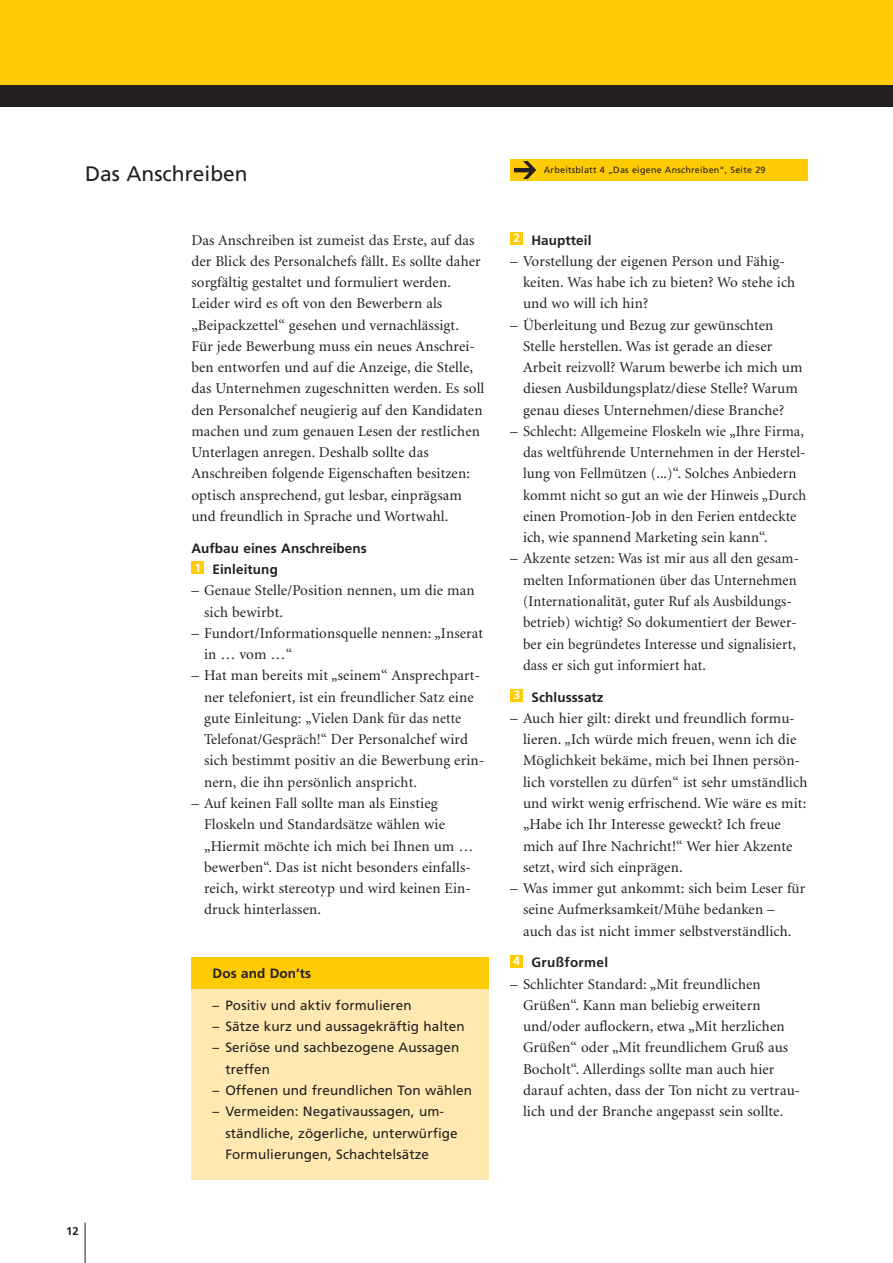
<style>
.page{position:relative;width:893px;height:1263px;background:#fff}
.page>*{position:absolute;margin:0;border:0;box-sizing:border-box;transform-origin:0 0}
.t1{font:21px "Frutiger";color:#231f20}
.t2{font:15px/21.3px "Minion";letter-spacing:.01em;color:#231f20}
.t3{font:13.5px/21.3px "Frutiger";letter-spacing:.01em;color:#231f20}
.t4{font:700 13.5px/21.3px "Frutiger";letter-spacing:.01em;color:#231f20}
.t5{font:700 12px "Frutiger";color:#fff}
.t6{font:700 11.25px "Frutiger";color:#231f20}
.t7{font:9px "Frutiger";letter-spacing:.025em;color:#231f20}
</style>
<div class="page">
<hr style="left:85px;top:1222px;width:1px;height:41px;background:#231f20">
<div style="left:0;top:0;width:893px;height:85px;background:#ffcb04"></div>
<div style="left:0;top:85px;width:893px;height:21px;background:#231f20"></div>
<div style="left:191px;top:561px;width:13px;height:13px;background:#ffcb04"></div>
<div style="left:191px;top:989px;width:298px;height:191px;background:#ffe9b1"></div>
<div style="left:191px;top:957px;width:298px;height:32px;background:#ffcb04"></div>
<div style="left:510px;top:159px;width:298px;height:22px;background:#ffcb04"></div>
<img style="left:515px;top:162px;width:21px;height:16px">
<div style="left:510px;top:232px;width:13px;height:12px;background:#ffcb04"></div>
<div style="left:510px;top:955px;width:13px;height:12px;background:#ffcb04"></div>
<div style="left:510px;top:689px;width:13px;height:13px;background:#ffcb04"></div>
<h1 class="t1" style="left:85px;top:165px;width:164px">Das Anschreiben</h1>
<p class="t7" style="left:544px;top:166px;width:223px">Arbeitsblatt 4 „Das eigene Anschreiben“, Seite 29</p>
<p class="t2" style="left:191px;top:230px;width:294px">Das Anschreiben ist zumeist das Erste, auf das der Blick des Personalchefs fällt. Es sollte daher sorg fältig gestaltet und formuliert werden.<br>Leider wird es oft von den Be wer bern als „Beipackzettel“ gesehen und vernachlässigt.<br>Für jede Bewerbung muss ein neues An schrei - ben entworfen und auf die Anzeige, die Stelle, das Unterneh men zugeschnitten werden. Es soll den Personalchef neugierig auf den Kandidaten machen und zum genauen Lesen der restlichen Unterlagen anregen. Deshalb sollte das Anschrei ben folgende Eigenschaften besitzen: optisch ansprechend, gut lesbar, einprägsam und freundlich in Sprache und Wortwahl.</p>
<p class="t4" style="left:212px;top:538px;width:156px;text-indent:-21px">Aufbau eines Anschreibens<br>Einleitung</p>
<p class="t2" style="left:204px;top:581px;width:272px;text-indent:-13px">– Genaue Stelle/Position nennen, um die man sich bewirbt.</p>
<p class="t2" style="left:204px;top:624px;width:281px;text-indent:-13px">– Fundort/Informationsquelle nennen: „Inserat in … vom …“</p>
<p class="t2" style="left:204px;top:666px;width:282px;text-indent:-13px">– Hat man bereits mit „seinem“ Ansprech part - ner telefoniert, ist ein freundlicher Satz eine gute Einleitung: „Vielen Dank für das nette Telefonat/ Gespr ä ch!“ Der Personalchef wird sich bestimmt positiv an die Bewerbung erin&shy;nern, die ihn persönlich anspricht.</p>
<p class="t2" style="left:204px;top:794px;width:271px;text-indent:-13px">– Auf keinen Fall sollte man als Einstieg Floskeln und Standard sätze wählen wie „Hiermit möchte ich mich bei Ihnen um … bewerben“. Das ist nicht besonders einfalls&shy;reich, wirkt stereotyp und wird keinen Ein - druck hinterlassen.</p>
<p class="t5" style="left:194px;top:563px;width:8px">1</p>
<p class="t4" style="left:213px;top:964px;width:100px">Dos and Don’ts</p>
<p class="t3" style="left:213px;top:996px;width:201px">– Positiv und aktiv formulieren</p>
<p class="t3" style="left:213px;top:1017px;width:253px">– Sätze kurz und aussagekräftig halten</p>
<p class="t3" style="left:225px;top:1038px;width:235px;text-indent:-13px">– Seriöse und sachbezogene Aussagen treffen</p>
<p class="t3" style="left:213px;top:1081px;width:261px">– Offenen und freundlichen Ton wählen</p>
<p class="t3" style="left:225px;top:1102px;width:234px;text-indent:-13px">– Vermeiden: Negativaussagen, um - ständ liche, zöger liche, unterwürfige<br>Formu lie rungen, Schachtelsätze</p>
<p class="t5" style="left:513px;top:233px;width:8px">2</p>
<p class="t4" style="left:531px;top:230px;width:62px">Hauptteil</p>
<p class="t2" style="left:523px;top:252px;width:274px;text-indent:-13px">– Vorstellung der eigenen Person und Fähig - keiten. Was habe ich zu bieten? Wo stehe ich und wo will ich hin?</p>
<p class="t2" style="left:523px;top:315px;width:281px;text-indent:-13px">– Überleitung und Bezug zur gewünschten Stelle herstellen. Was ist gerade an dieser Arbeit reizvoll? Warum bewerbe ich mich um diesen Ausbildungsplatz/diese Stelle? Warum genau dieses Unternehmen/diese Branche?</p>
<p class="t2" style="left:523px;top:422px;width:285px;text-indent:-13px">– Schlecht: Allgemeine Floskeln wie „Ihre Firma, das weltführende Unternehmen in der Her stel - lung von Fellmützen (...)“. Solches Anbiedern kommt nicht so gut an wie der Hinweis „Durch einen Promotion-Job in den Ferien entdeckte ich, wie spannend Marketing sein kann“.</p>
<p class="t2" style="left:523px;top:549px;width:277px;text-indent:-13px">– Akzente setzen: Was ist mir aus all den gesam&shy;melten Informationen über das Unter nehmen (Interna tionalität, guter Ruf als Ausbildungs - betrieb) wichtig? So dokumentiert der Be wer - ber ein begrün detes Interesse und signali siert, dass er sich gut informiert hat.</p>
<p class="t4" style="left:531px;top:687px;width:74px">Schlusssatz</p>
<p class="t2" style="left:523px;top:709px;width:286px;text-indent:-13px">– Auch hier gilt: direkt und freundlich formu - lieren. „Ich würde mich freuen, wenn ich die Möglichkeit bekäme, mich bei Ihnen persön&shy;lich vorstellen zu dürfen“ ist sehr umständlich und wirkt wenig erfrischend. Wie wäre es mit: „Habe ich Ihr Inte resse geweckt? Ich freue mich auf Ihre Nachricht!“ Wer hier Akzente setzt, wird sich einprägen.</p>
<p class="t2" style="left:523px;top:879px;width:284px;text-indent:-13px">– Was immer gut ankommt: sich beim Leser für seine Aufmerksamkeit/Mühe bedanken – auch das ist nicht immer selbstverständlich.</p>
<p class="t4" style="left:531px;top:953px;width:78px">Grußformel</p>
<p class="t2" style="left:523px;top:974px;width:278px;text-indent:-13px">– Schlichter Standard: „Mit freundlichen Grüßen“. Kann man beliebig erweitern und/oder auf lo ckern, etwa „Mit herzlichen Grüßen“ oder „Mit freund lichem Gruß aus Bocholt“. Allerdings sollte man auch hier darauf achten, dass der Ton nicht zu vertrau&shy;lich und der Branche angepasst sein sollte.</p>
<p class="t5" style="left:513px;top:690px;width:8px">3</p>
<p class="t5" style="left:513px;top:956px;width:8px">4</p>
<p class="t6" style="left:66px;top:1227px;width:14px">12</p>
</div>
